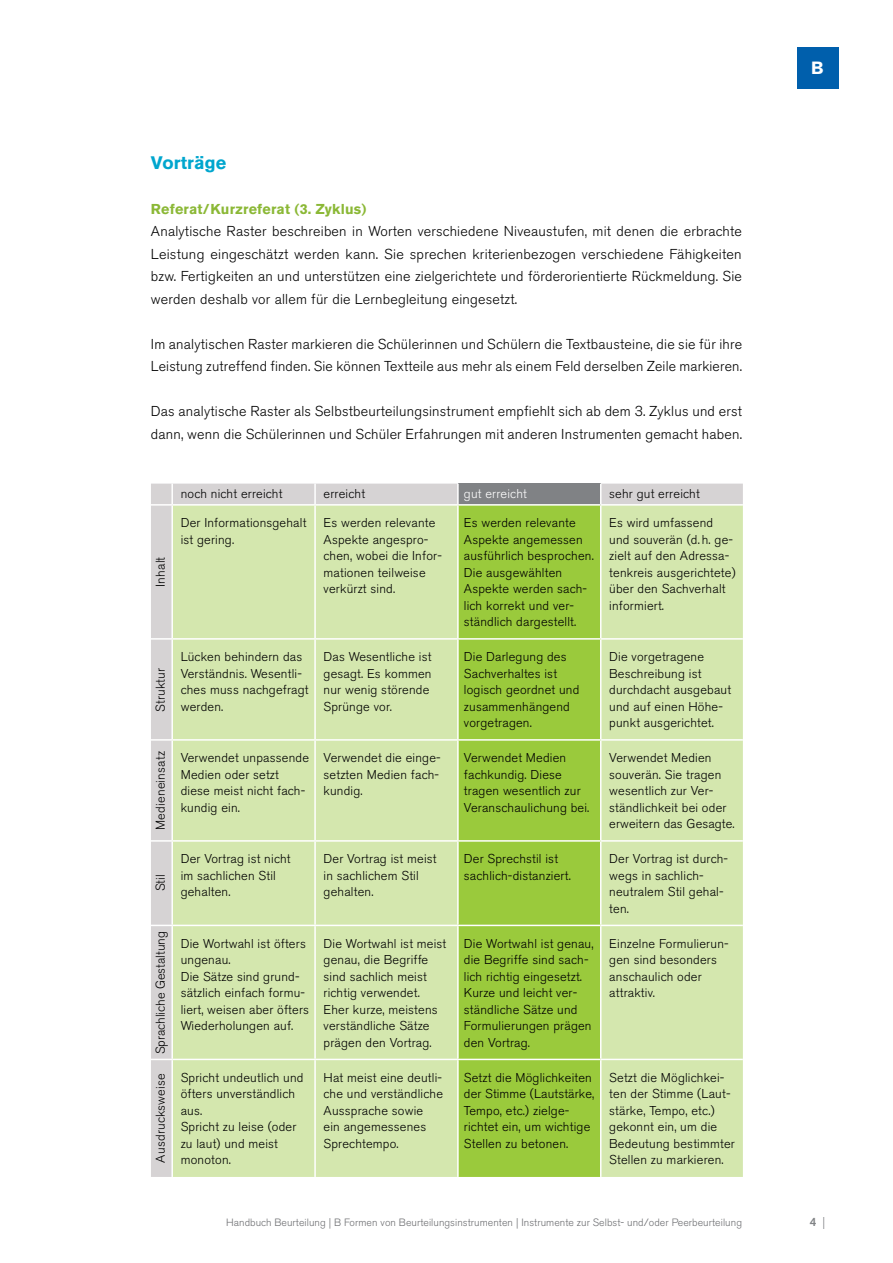
<style>
.page{position:relative;width:893px;height:1263px;background:#fff}
.page>*{position:absolute;margin:0;border:0;box-sizing:border-box;transform-origin:0 0}
.t1{font:700 18px "Akzidenz Grotesk BE";letter-spacing:.01em;color:#00a6ce}
.t2{font:700 17.55px "Akzidenz Grotesk BE";color:#fff}
.t3{font:300 14.25px/22.5px "Akzidenz Grotesk BE";letter-spacing:.015em;color:#000}
.t4{font:700 14.25px "Akzidenz Grotesk BE";letter-spacing:.015em;color:#8bb836}
.t5{font:300 12.75px/16.5px "Akzidenz Grotesk BE";letter-spacing:.015em;color:#000}
.t6{font:300 12.75px "Akzidenz Grotesk BE";letter-spacing:.015em;color:#fff}
.t7{font:500 12px "Akzidenz Grotesk BE";color:#808285}
.t8{font:300 10.5px "Akzidenz Grotesk BE";letter-spacing:.005em;color:#6d6e71}
.s1{font-weight:300}
</style>
<div class="page">
<div style="left:797px;top:47px;width:41px;height:41px;background:#005fac"></div>
<div style="left:151px;top:484px;width:592px;height:693px;background:#d6d3d4"></div>
<div style="left:458px;top:484px;width:143px;height:21px;background:#808285"></div>
<div style="left:173px;top:506px;width:570px;height:671px;background:#d4e7ae"></div>
<div style="left:459px;top:506px;width:141px;height:671px;background:#9aca3c"></div>
<hr style="left:151px;top:504px;width:21px;height:2px;background:#fff">
<hr style="left:172px;top:504px;width:143px;height:2px;background:#fff">
<hr style="left:315px;top:504px;width:143px;height:2px;background:#fff">
<hr style="left:458px;top:504px;width:143px;height:2px;background:#fff">
<hr style="left:601px;top:504px;width:142px;height:2px;background:#fff">
<hr style="left:151px;top:638px;width:21px;height:2px;background:#fff">
<hr style="left:172px;top:638px;width:143px;height:2px;background:#fff">
<hr style="left:315px;top:638px;width:143px;height:2px;background:#fff">
<hr style="left:458px;top:638px;width:143px;height:2px;background:#fff">
<hr style="left:601px;top:638px;width:142px;height:2px;background:#fff">
<hr style="left:151px;top:739px;width:21px;height:2px;background:#fff">
<hr style="left:172px;top:739px;width:143px;height:2px;background:#fff">
<hr style="left:315px;top:739px;width:143px;height:2px;background:#fff">
<hr style="left:458px;top:739px;width:143px;height:2px;background:#fff">
<hr style="left:601px;top:739px;width:142px;height:2px;background:#fff">
<hr style="left:151px;top:840px;width:21px;height:2px;background:#fff">
<hr style="left:172px;top:840px;width:143px;height:2px;background:#fff">
<hr style="left:315px;top:840px;width:143px;height:2px;background:#fff">
<hr style="left:458px;top:840px;width:143px;height:2px;background:#fff">
<hr style="left:601px;top:840px;width:142px;height:2px;background:#fff">
<svg style="left:151px;top:925px;width:21px;height:1px"></svg>
<hr style="left:172px;top:925px;width:143px;height:1px;background:#fff">
<hr style="left:315px;top:925px;width:143px;height:1px;background:#fff">
<hr style="left:458px;top:925px;width:143px;height:1px;background:#fff">
<hr style="left:601px;top:925px;width:142px;height:1px;background:#fff">
<svg style="left:151px;top:1059px;width:21px;height:1px"></svg>
<hr style="left:172px;top:1059px;width:143px;height:1px;background:#fff">
<hr style="left:315px;top:1059px;width:143px;height:1px;background:#fff">
<hr style="left:458px;top:1059px;width:143px;height:1px;background:#fff">
<hr style="left:601px;top:1059px;width:142px;height:1px;background:#fff">
<hr style="left:171px;top:506px;width:2px;height:132px;background:#fff">
<hr style="left:171px;top:640px;width:2px;height:99px;background:#fff">
<hr style="left:171px;top:741px;width:2px;height:99px;background:#fff">
<hr style="left:171px;top:842px;width:2px;height:83px;background:#fff">
<hr style="left:171px;top:926px;width:2px;height:133px;background:#fff">
<hr style="left:171px;top:1060px;width:2px;height:117px;background:#fff">
<hr style="left:171px;top:484px;width:2px;height:20px;background:#fff">
<hr style="left:314px;top:484px;width:2px;height:20px;background:#fff">
<hr style="left:457px;top:484px;width:2px;height:20px;background:#fff">
<svg style="left:600px;top:484px;width:1px;height:20px"></svg>
<hr style="left:314px;top:506px;width:2px;height:132px;background:#fff">
<hr style="left:457px;top:506px;width:2px;height:132px;background:#fff">
<hr style="left:600px;top:506px;width:1px;height:132px;background:#fff">
<hr style="left:314px;top:640px;width:2px;height:99px;background:#fff">
<hr style="left:457px;top:640px;width:2px;height:99px;background:#fff">
<hr style="left:600px;top:640px;width:1px;height:99px;background:#fff">
<hr style="left:314px;top:741px;width:2px;height:99px;background:#fff">
<hr style="left:457px;top:741px;width:2px;height:99px;background:#fff">
<hr style="left:600px;top:741px;width:1px;height:99px;background:#fff">
<hr style="left:314px;top:842px;width:2px;height:83px;background:#fff">
<hr style="left:457px;top:842px;width:2px;height:83px;background:#fff">
<hr style="left:600px;top:842px;width:1px;height:83px;background:#fff">
<hr style="left:314px;top:926px;width:2px;height:133px;background:#fff">
<hr style="left:457px;top:926px;width:2px;height:133px;background:#fff">
<hr style="left:600px;top:926px;width:1px;height:133px;background:#fff">
<hr style="left:314px;top:1060px;width:2px;height:117px;background:#fff">
<hr style="left:457px;top:1060px;width:2px;height:117px;background:#fff">
<hr style="left:600px;top:1060px;width:1px;height:117px;background:#fff">
<h1 class="t1" style="left:151px;top:152px;width:77px">Vorträge</h1>
<p class="t4" style="left:151px;top:200px;width:217px">Referat/Kurzreferat (3. Zyklus)</p>
<p class="t3" style="left:151px;top:220px;width:593px;text-align:justify">Analytische Raster beschreiben in Worten verschiedene Niveaustufen, mit denen die erbrachte Leistung eingeschätzt werden kann. Sie sprechen kriterienbezogen verschiedene Fähigkeiten bzw. Fertigkeiten an und unterstützen eine zielgerichtete und förderorientierte Rückmeldung. Sie werden deshalb vor allem für die Lernbegleitung eingesetzt.</p>
<p class="t3" style="left:151px;top:333px;width:593px">Im analytischen Raster markieren die Schülerinnen und Schülern die Textbausteine, die sie für ihre<br>Leistung zutreffend finden. Sie können Textteile aus mehr als einem Feld derselben Zeile markieren.</p>
<p class="t3" style="left:151px;top:400px;width:593px">Das analytische Raster als Selbstbeurteilungsinstrument empfiehlt sich ab dem 3. Zyklus und erst dann, wenn die Schülerinnen und Schüler Erfahrungen mit anderen Instrumenten gemacht haben.</p>
<p class="t5" style="left:152px;top:587px;width:31px;rotate:-90deg">Inhalt</p>
<p class="t5" style="left:152px;top:712px;width:46px;rotate:-90deg">Struktur</p>
<p class="t5" style="left:152px;top:830px;width:80px;rotate:-90deg">Medieneinsatz</p>
<p class="t5" style="left:152px;top:891px;width:18px;rotate:-90deg">Stil</p>
<p class="t5" style="left:152px;top:1054px;width:125px;rotate:-90deg">Sprachliche Gestaltung</p>
<p class="t5" style="left:152px;top:1162px;width:91px;rotate:-90deg">Ausdrucksweise</p>
<p class="t5" style="left:181px;top:486px;width:103px">noch nicht erreicht</p>
<p class="t5" style="left:324px;top:486px;width:43px">erreicht</p>
<p class="t6" style="left:464px;top:487px;width:64px">gut erreicht</p>
<p class="t5" style="left:609px;top:486px;width:92px">sehr gut erreicht</p>
<p class="t5" style="left:181px;top:515px;width:127px">Der Informationsgehalt ist gering.</p>
<p class="t5" style="left:324px;top:515px;width:119px">Es werden relevante<br>Aspekte angespro&shy;chen, wobei die Infor&shy;mationen teilweise verkürzt sind.</p>
<p class="t5" style="left:464px;top:515px;width:131px">Es werden relevante<br>Aspekte angemessen ausführlich besprochen.<br>Die ausgewählten<br>Aspekte werden sach&shy;lich korrekt und ver&shy;ständlich dargestellt.</p>
<p class="t5" style="left:609px;top:515px;width:128px">Es wird umfassend und souverän (d. h. ge&shy;zielt auf den Adressa&shy;tenkreis ausgerichtete) über den Sachverhalt informiert.</p>
<p class="t5" style="left:181px;top:649px;width:129px">Lücken behindern das<br>Verständnis. Wesentli&shy;ches muss nachgefragt werden.</p>
<p class="t5" style="left:324px;top:649px;width:110px">Das Wesentliche ist gesagt. Es kommen nur wenig störende<br>Sprünge vor.</p>
<p class="t5" style="left:464px;top:649px;width:117px">Die Darlegung des<br>Sachverhaltes ist logisch geordnet und zusammenhängend vorgetragen.</p>
<p class="t5" style="left:609px;top:649px;width:123px">Die vorgetragene<br>Beschreibung ist durchdacht ausgebaut und auf einen Höhe&shy;punkt ausgerichtet.</p>
<p class="t5" style="left:181px;top:750px;width:130px">Verwendet unpassende<br>Medien oder setzt diese meist nicht fach&shy;kundig ein.</p>
<p class="t5" style="left:324px;top:750px;width:119px">Verwendet die einge&shy;setzten Medien fach&shy;kundig.</p>
<p class="t5" style="left:464px;top:750px;width:127px">Verwendet Medien fachkundig. Diese tragen wesentlich zur<br>Veranschaulichung bei.</p>
<p class="t5" style="left:609px;top:750px;width:127px">Verwendet Medien souverän. Sie tragen wesentlich zur Ver&shy;ständlichkeit bei oder erweitern das Gesagte.</p>
<p class="t5" style="left:181px;top:851px;width:111px">Der Vortrag ist nicht im sachlichen Stil gehalten.</p>
<p class="t5" style="left:324px;top:851px;width:115px">Der Vortrag ist meist in sachlichem Stil gehalten.</p>
<p class="t5" style="left:464px;top:851px;width:108px">Der Sprechstil ist sachlich-distanziert.</p>
<p class="t5" style="left:609px;top:851px;width:120px">Der Vortrag ist durch&shy;wegs in sachlich&shy;neutralem Stil gehal&shy;ten.</p>
<p class="t5" style="left:181px;top:935px;width:130px">Die Wortwahl ist öfters ungenau.<br>Die Sätze sind grund&shy;sätzlich einfach formu&shy;liert, weisen aber öfters<br>Wiederholungen auf.</p>
<p class="t5" style="left:324px;top:935px;width:124px">Die Wortwahl ist meist genau, die Begriffe sind sachlich meist richtig verwendet.<br>Eher kurze, meistens verständliche Sätze prägen den Vortrag.</p>
<p class="t5" style="left:464px;top:935px;width:131px">Die Wortwahl ist genau, die Begriffe sind sach&shy;lich richtig eingesetzt.<br>Kurze und leicht ver&shy;ständliche Sätze und<br>Formulierungen prägen den Vortrag.</p>
<p class="t5" style="left:609px;top:935px;width:121px">Einzelne Formulierun&shy;gen sind besonders anschaulich oder attraktiv.</p>
<p class="t5" style="left:181px;top:1069px;width:124px">Spricht undeutlich und öfters unverständlich aus.<br>Spricht zu leise (oder zu laut) und meist monoton.</p>
<p class="t5" style="left:324px;top:1069px;width:121px">Hat meist eine deutli&shy;che und verständliche<br>Aussprache sowie<br>ein angemessenes<br>Sprechtempo.</p>
<p class="t5" style="left:464px;top:1069px;width:132px">Setzt die Möglichkeiten der Stimme (Lautstärke,<br>Tempo, etc.) zielge&shy;richtet ein, um wichtige<br>Stellen zu betonen.</p>
<p class="t5" style="left:609px;top:1069px;width:127px">Setzt die Möglichkei&shy;ten der Stimme (Laut&shy;stärke, Tempo, etc.) gekonnt ein, um die<br>Bedeutung bestimmter</p>
<p class="t5" style="left:609px;top:1152px;width:116px">Stellen zu markieren.</p>
<h2 class="t2" style="left:811px;top:58px;width:14px">B</h2>
<p class="t8" style="left:226px;top:1217px;width:517px">Handbuch Beurteilung | B Formen von Beurteilungsinstrumenten | Instrumente zur Selbst- und/oder Peerbeurteilung</p>
<p class="t7" style="left:810px;top:1214px;width:17px">4 <span class="s1">|</span></p>
</div>
